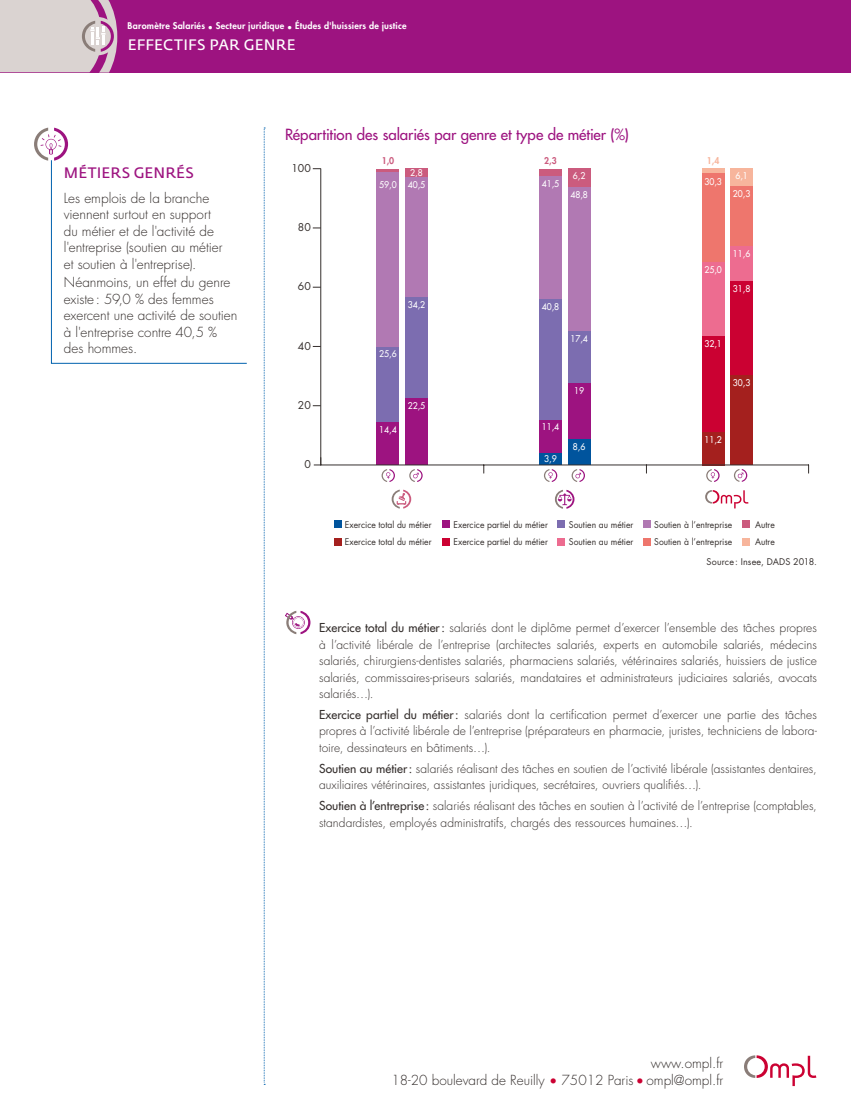
<style>
.page{position:relative;width:851px;height:1106px;background:#fff}
.page>*{position:absolute;margin:0;border:0;box-sizing:border-box;transform-origin:0 0}
.t1{font:500 15px "Futura Std";color:#9d1380}
.t2{font:15px "Fedra Sans Std";letter-spacing:.015em;color:#fff}
.t3{font:15px "Fedra Sans Std";letter-spacing:.015em;color:#9d1380}
.t4{font:300 13.5px/16.5px "Futura Std";color:#352f2d}
.t5{font:300 12px/16.5px "Futura Std";color:#352f2d;text-align:justify}
.t6{font:10.5px "Futura Std";color:#352f2d}
.t7{font:9px "Futura Std";color:#352f2d;scale:.95 1}
.t8{font:500 9px "Futura Std";color:#fff;scale:.95 1}
.t9{font:800 9px "Futura Std";letter-spacing:.02em;color:#fff}
.t10{font:9px "Futura Std";color:#352f2d}
.t11{font:800 9px "Futura Std";color:#cb5b7e;scale:.95 1}
.t12{font:800 9px "Futura Std";color:#f7b59c;scale:.95 1}
.s1{font-weight:500}
.s2{color:#cb0132}
</style>
<div class="page">
<div style="left:0;top:0;width:850px;height:72px;background:#9d1380"></div>
<svg style="left:264px;top:128px;width:1px;height:957px"></svg>
<svg style="left:34px;top:128px;width:34px;height:33px"></svg>
<svg style="left:51px;top:159px;width:196px;height:205px"></svg>
<svg style="left:744px;top:1055px;width:72px;height:31px"></svg>
<svg style="left:0;top:0;width:117px;height:73px"></svg>
<div style="left:742px;top:521px;width:7px;height:7px;background:#cb5b7e"></div>
<div style="left:643px;top:520px;width:7px;height:7px;background:#b179b3"></div>
<div style="left:557px;top:521px;width:7px;height:7px;background:#7c6db0"></div>
<div style="left:442px;top:521px;width:7px;height:7px;background:#9d1380"></div>
<div style="left:335px;top:520px;width:7px;height:8px;background:#00549d"></div>
<div style="left:742px;top:538px;width:7px;height:7px;background:#f7b59c"></div>
<div style="left:643px;top:538px;width:7px;height:7px;background:#ee766d"></div>
<div style="left:557px;top:538px;width:7px;height:7px;background:#ed6c90"></div>
<div style="left:442px;top:538px;width:7px;height:7px;background:#cb0132"></div>
<div style="left:335px;top:538px;width:7px;height:7px;background:#a4201e"></div>
<svg style="left:705px;top:490px;width:43px;height:18px"></svg>
<svg style="left:381px;top:469px;width:14px;height:13px"></svg>
<svg style="left:409px;top:469px;width:13px;height:13px"></svg>
<svg style="left:544px;top:469px;width:13px;height:13px"></svg>
<svg style="left:571px;top:469px;width:14px;height:13px"></svg>
<svg style="left:706px;top:469px;width:13px;height:13px"></svg>
<svg style="left:733px;top:469px;width:14px;height:13px"></svg>
<svg style="left:391px;top:489px;width:20px;height:19px"></svg>
<svg style="left:555px;top:490px;width:19px;height:19px"></svg>
<hr style="left:376px;top:169px;width:23px;height:3px;background:#cb5b7e">
<div style="left:539px;top:169px;width:23px;height:7px;background:#cb5b7e"></div>
<hr style="left:701px;top:169px;width:23px;height:4px;background:#f7b59c">
<div style="left:376px;top:172px;width:23px;height:175px;background:#b179b3"></div>
<div style="left:539px;top:176px;width:23px;height:123px;background:#b179b3"></div>
<div style="left:701px;top:173px;width:23px;height:90px;background:#ee766d"></div>
<div style="left:376px;top:347px;width:23px;height:75px;background:#7c6db0"></div>
<div style="left:539px;top:299px;width:23px;height:121px;background:#7c6db0"></div>
<div style="left:701px;top:263px;width:23px;height:74px;background:#ed6c90"></div>
<div style="left:376px;top:422px;width:23px;height:43px;background:#9d1380"></div>
<div style="left:539px;top:420px;width:23px;height:33px;background:#9d1380"></div>
<div style="left:701px;top:337px;width:23px;height:95px;background:#cb0132"></div>
<div style="left:539px;top:453px;width:23px;height:12px;background:#00549d"></div>
<div style="left:701px;top:432px;width:23px;height:33px;background:#a4201e"></div>
<div style="left:405px;top:169px;width:23px;height:8px;background:#cb5b7e"></div>
<div style="left:567px;top:169px;width:23px;height:18px;background:#cb5b7e"></div>
<div style="left:730px;top:168px;width:23px;height:18px;background:#f7b59c"></div>
<div style="left:405px;top:177px;width:23px;height:120px;background:#b179b3"></div>
<div style="left:567px;top:187px;width:23px;height:145px;background:#b179b3"></div>
<div style="left:730px;top:186px;width:23px;height:61px;background:#ee766d"></div>
<div style="left:405px;top:297px;width:23px;height:101px;background:#7c6db0"></div>
<div style="left:567px;top:332px;width:23px;height:51px;background:#7c6db0"></div>
<div style="left:730px;top:247px;width:23px;height:34px;background:#ed6c90"></div>
<div style="left:405px;top:398px;width:23px;height:67px;background:#9d1380"></div>
<div style="left:567px;top:383px;width:23px;height:56px;background:#9d1380"></div>
<div style="left:730px;top:281px;width:23px;height:94px;background:#cb0132"></div>
<div style="left:567px;top:439px;width:23px;height:26px;background:#00549d"></div>
<div style="left:730px;top:375px;width:23px;height:90px;background:#a4201e"></div>
<hr style="left:321px;top:465px;width:487px;height:1px;background:#352f2d">
<hr style="left:320px;top:169px;width:1px;height:296px;background:#352f2d">
<svg style="left:314px;top:457px;width:7px;height:9px"></svg>
<svg style="left:285px;top:611px;width:25px;height:23px"></svg>
<p class="t9" style="left:128px;top:20px;width:280px">Baromètre Salariés • Secteur juridique • Études d'huissiers de justice</p>
<p class="t2" style="left:128px;top:35px;width:169px">EFFECTIFS PAR GENRE</p>
<p class="t3" style="left:64px;top:163px;width:132px">MÉTIERS GENRÉS</p>
<p class="t4" style="left:64px;top:190px;width:160px">Les emplois de la branche viennent surtout en support du métier et de l'activité de l'entreprise (soutien au métier et soutien à l'entreprise).</p>
<p class="t4" style="left:64px;top:274px;width:175px">Néanmoins, un effet du genre existe: 59,0 % des femmes exercent une activité de soutien à l'entreprise contre 40,5 % des hommes.</p>
<p class="t1" style="left:285px;top:125px;width:345px">Répartition des salariés par genre et type de métier (%)</p>
<p class="t6" style="left:291px;top:161px;width:21px">100</p>
<p class="t11" style="left:381px;top:155px;width:15px">1,0</p>
<p class="t11" style="left:544px;top:155px;width:15px">2,3</p>
<p class="t12" style="left:706px;top:155px;width:15px">1,4</p>
<p class="t8" style="left:379px;top:179px;width:20px">59,0</p>
<p class="t8" style="left:541px;top:178px;width:20px">41,5</p>
<p class="t8" style="left:704px;top:176px;width:20px">30,3</p>
<p class="t8" style="left:410px;top:167px;width:15px">2,8</p>
<p class="t8" style="left:572px;top:170px;width:15px">6,2</p>
<p class="t8" style="left:735px;top:170px;width:15px">6,1</p>
<p class="t8" style="left:407px;top:179px;width:20px">40,5</p>
<p class="t8" style="left:570px;top:189px;width:20px">48,8</p>
<p class="t8" style="left:732px;top:188px;width:20px">20,3</p>
<p class="t6" style="left:298px;top:220px;width:14px">80</p>
<p class="t8" style="left:732px;top:248px;width:20px">11,6</p>
<p class="t8" style="left:704px;top:264px;width:20px">25,0</p>
<p class="t6" style="left:298px;top:280px;width:14px">60</p>
<p class="t8" style="left:732px;top:283px;width:20px">31,8</p>
<p class="t8" style="left:407px;top:298px;width:20px">34,2</p>
<p class="t8" style="left:541px;top:300px;width:20px">40,8</p>
<p class="t6" style="left:298px;top:339px;width:14px">40</p>
<p class="t8" style="left:379px;top:348px;width:20px">25,6</p>
<p class="t8" style="left:570px;top:333px;width:20px">17,4</p>
<p class="t8" style="left:704px;top:338px;width:20px">32,1</p>
<p class="t8" style="left:574px;top:385px;width:12px">19</p>
<p class="t8" style="left:732px;top:377px;width:20px">30,3</p>
<p class="t6" style="left:298px;top:398px;width:14px">20</p>
<p class="t8" style="left:407px;top:400px;width:20px">22,5</p>
<p class="t8" style="left:379px;top:424px;width:20px">14,4</p>
<p class="t8" style="left:541px;top:421px;width:20px">11,4</p>
<p class="t8" style="left:572px;top:441px;width:15px">8,6</p>
<p class="t8" style="left:704px;top:433px;width:20px">11,2</p>
<p class="t6" style="left:304px;top:457px;width:8px">0</p>
<p class="t8" style="left:544px;top:453px;width:15px">3,9</p>
<p class="t7" style="left:345px;top:518px;width:93px">Exercice total du métier</p>
<p class="t7" style="left:453px;top:518px;width:101px">Exercice partiel du métier</p>
<p class="t7" style="left:569px;top:518px;width:69px">Soutien au métier</p>
<p class="t7" style="left:654px;top:518px;width:84px">Soutien à l’entreprise</p>
<p class="t7" style="left:755px;top:519px;width:22px">Autre</p>
<p class="t7" style="left:345px;top:536px;width:93px">Exercice total du métier</p>
<p class="t7" style="left:453px;top:536px;width:101px">Exercice partiel du métier</p>
<p class="t7" style="left:569px;top:536px;width:69px">Soutien au métier</p>
<p class="t7" style="left:654px;top:536px;width:84px">Soutien à l’entreprise</p>
<p class="t7" style="left:755px;top:536px;width:22px">Autre</p>
<p class="t10" style="left:706px;top:555px;width:112px">Source: Insee, DADS 2018.</p>
<p class="t5" style="left:319px;top:620px;width:499px"><span class="s1">Exercice total du métier:</span> salariés dont le diplôme permet d’exercer l’ensemble des tâches propres à l’activité libérale de l’entreprise (architectes salariés, experts en automobile salariés, médecins salariés, chirurgiens-dentistes salariés, pharmaciens salariés, vétérinaires salariés, huissiers de justice salariés, commissaires-priseurs salariés, mandataires et administrateurs judiciaires salariés, avocats salariés…).</p>
<p class="t5" style="left:319px;top:706px;width:499px"><span class="s1">Exercice partiel du métier:</span> salariés dont la certification permet d’exercer une partie des tâches propres à l’activité libérale de l’entreprise (préparateurs en pharmacie, juristes, techniciens de labora&shy;toire, dessinateurs en bâtiments…).</p>
<p class="t5" style="left:319px;top:760px;width:499px"><span class="s1">Soutien au métier:</span> salariés réalisant des tâches en soutien de l’activité libérale (assistantes dentaires, auxiliaires vétérinaires, assistantes juridiques, secrétaires, ouvriers qualifiés…).</p>
<p class="t5" style="left:319px;top:797px;width:499px"><span class="s1">Soutien à l’entreprise :</span> salariés réalisant des tâches en soutien à l’activité de l’entreprise (comptables, standardistes, employés administratifs, chargés des ressources humaines…).</p>
<p class="t4" style="left:391px;top:1055px;width:333px;text-align:right">www.ompl.fr<br>18-20 boulevard de Reuilly <span class="s2">•</span> 75012 Paris <span class="s2">•</span> ompl@ompl.fr</p>
</div>
